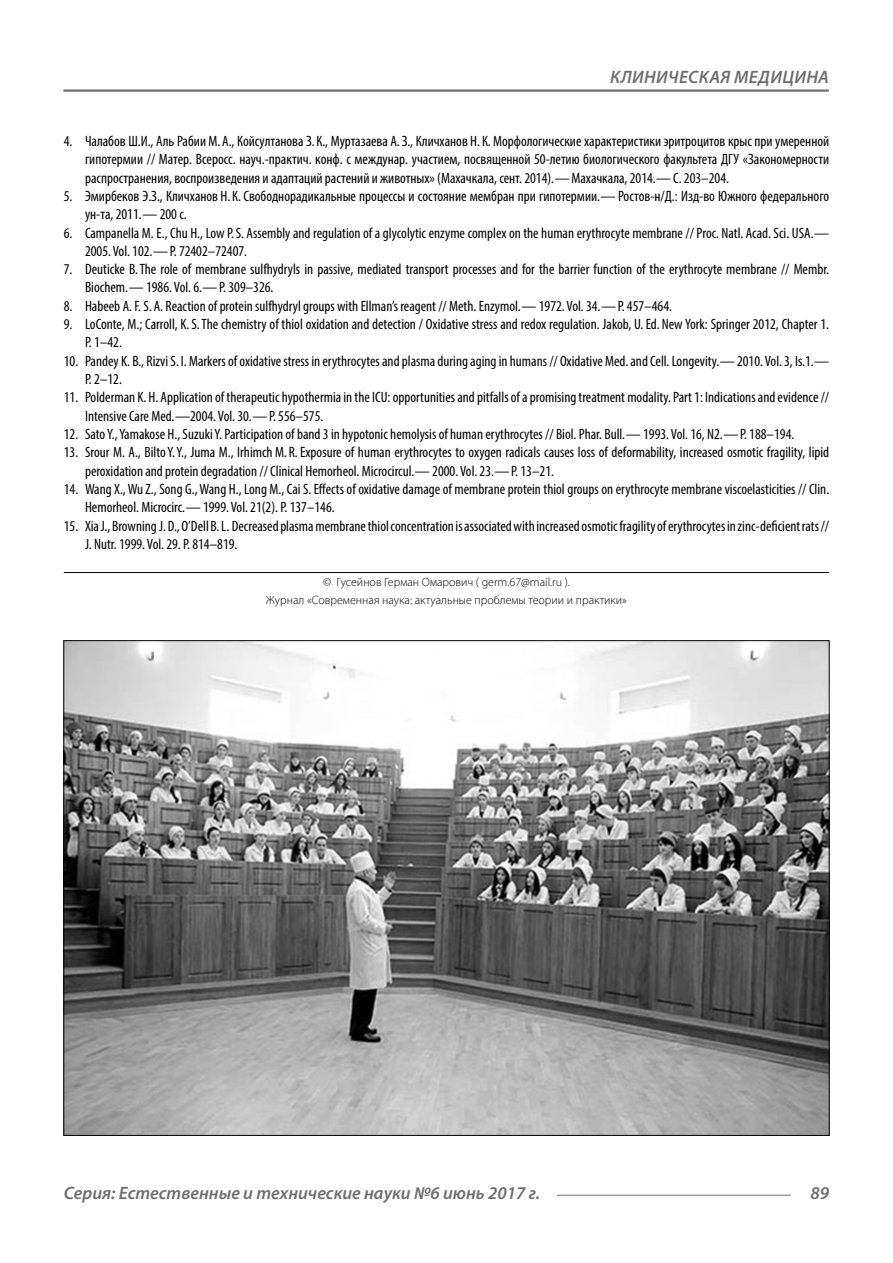
<style>
.page{position:relative;width:893px;height:1263px;background:#fff}
.page>*{position:absolute;margin:0;border:0;box-sizing:border-box;transform-origin:0 0}
.t1{font:italic 600 18px "Myriad Pro";color:#6e6e6e}
.t2{font:italic 600 18px "Myriad Pro";letter-spacing:.02em;color:#6e6e6e}
.t3{font:condensed 15px/18.3px "Myriad Pro";color:#000}
.Copy{font:300 12px/18.3px "Myriad Pro";color:#000;text-align:center}
</style>
<div class="page">
<hr style="left:63px;top:89px;width:766px;height:3px;background:#6e6e6e">
<hr style="left:557px;top:1195px;width:234px;height:1px;background:#6e6e6e">
<hr style="left:64px;top:572px;width:765px;height:1px;background:#000">
<img style="left:65px;top:642px;width:763px;height:492px">
<p class="t2" style="left:610px;top:66px;width:220px">КЛИНИЧЕСКАЯ МЕДИЦИНА</p>
<p class="t3" style="left:85px;top:132px;width:746px;text-align:justify;text-indent:-21px">4. Чалабов Ш.И., Аль Рабии М. А., Койсултанова З.К., Муртазаева А.З., Кличханов Н.К. Морфологические характеристики эритроцитов крыс при умеренной гипотермии // Матер. Всеросс. науч.-практич. конф. с междунар. участием, посвященной 50-летию биологического факультета ДГУ «Закономерности распространения, воспроизведения и адаптаций растений и животных» (Махачкала, сент. 2014).—Махачкала, 2014.—С. 203–204.</p>
<p class="t3" style="left:85px;top:187px;width:746px;text-indent:-21px">5. Эмирбеков Э.З., Кличханов Н.К. Свободнорадикальные процессы и состояние мембран при гипотермии.— Ростов-н/Д.: Изд-во Южного федерального ун-та, 2011.— 200 с.</p>
<p class="t3" style="left:85px;top:223px;width:746px;text-indent:-21px">6. Campanella M. E., Chu H., Low P.S. Assembly and regulation of a glycolytic enzyme complex on the human erythrocyte membrane // Proc. Natl. Acad. Sci. USA.—<br>2005. Vol. 102.—P. 72402–72407.</p>
<p class="t3" style="left:85px;top:260px;width:746px;text-indent:-21px">7. Deuticke B.The role of membrane sulfhydryls in passive, mediated transport processes and for the barrier function of the erythrocyte membrane // Membr.<br>Biochem.— 1986. Vol. 6.—P. 309–326.</p>
<p class="t3" style="left:64px;top:296px;width:610px">8. Habeeb A. F. S. A. Reaction of protein sulfhydryl groups with Ellman’s reagent // Meth. Enzymol.— 1972. Vol. 34.—P. 457–464.</p>
<p class="t3" style="left:85px;top:315px;width:746px;text-indent:-21px">9. LoConte, M.; Carroll, K.S.The chemistry of thiol oxidation and detection / Oxidative stress and redox regulation. Jakob, U.Ed. New York: Springer 2012, Chapter 1.<br>P. 1–42.</p>
<p class="t3" style="left:85px;top:351px;width:746px;text-indent:-21px">10. Pandey K. B., Rizvi S. I. Markers of oxidative stress in erythrocytes and plasma during aging in humans // Oxidative Med. and Cell. Longevity.— 2010. Vol. 3, Is.1.—<br>P. 2–12.</p>
<p class="t3" style="left:85px;top:388px;width:745px;text-indent:-21px">11. Polderman K. H. Application of therapeutic hypothermia in the ICU: opportunities and pitfalls of a promising treatment modality. Part 1: Indications and evidence //<br>Intensive Care Med.—2004. Vol. 30.—P. 556–575.</p>
<p class="t3" style="left:64px;top:425px;width:732px">12. Sato Y., Yamakose H., Suzuki Y. Participation of band 3 in hypotonic hemolysis of human erythrocytes // Biol. Phar. Bull.— 1993. Vol. 16, N2.—P. 188–194.</p>
<p class="t3" style="left:85px;top:443px;width:746px;text-indent:-21px">13. Srour M. A., BiltoY.Y., Juma M., Irhimch M. R. Exposure of human erythrocytes to oxygen radicals causes loss of deformability, increased osmotic fragility, lipid peroxidation and protein degradation // Clinical Hemorheol. Microcircul.— 2000. Vol. 23.—P. 13–21.</p>
<p class="t3" style="left:85px;top:480px;width:746px;text-indent:-21px">14. Wang X., Wu Z., Song G., Wang H., Long M., Cai S. Effects of oxidative damage of membrane protein thiol groups on erythrocyte membrane viscoelasticities // Clin.<br>Hemorheol. Microcirc.— 1999. Vol. 21(2). P. 137–146.</p>
<p class="t3" style="left:85px;top:516px;width:746px;text-indent:-21px">15. Xia J., Browning J. D., O’Dell B.L. Decreased plasma membrane thiol concentration is associated with increased osmotic fragility of erythrocytes in zinc-deficient rats //<br>J. Nutr. 1999. Vol. 29. P. 814–819.</p>
<p class="Copy" style="left:266px;top:572px;width:363px">© Гусейнов Герман Омарович ( germ.67@mail.ru ).<br>Журнал «Современная наука: актуальные проблемы теории и практики»</p>
<p class="t1" style="left:64px;top:1182px;width:478px">Серия: Естественные и технические науки №6 июнь 2017 г.</p>
<p class="t1" style="left:810px;top:1182px;width:20px">89</p>
</div>
